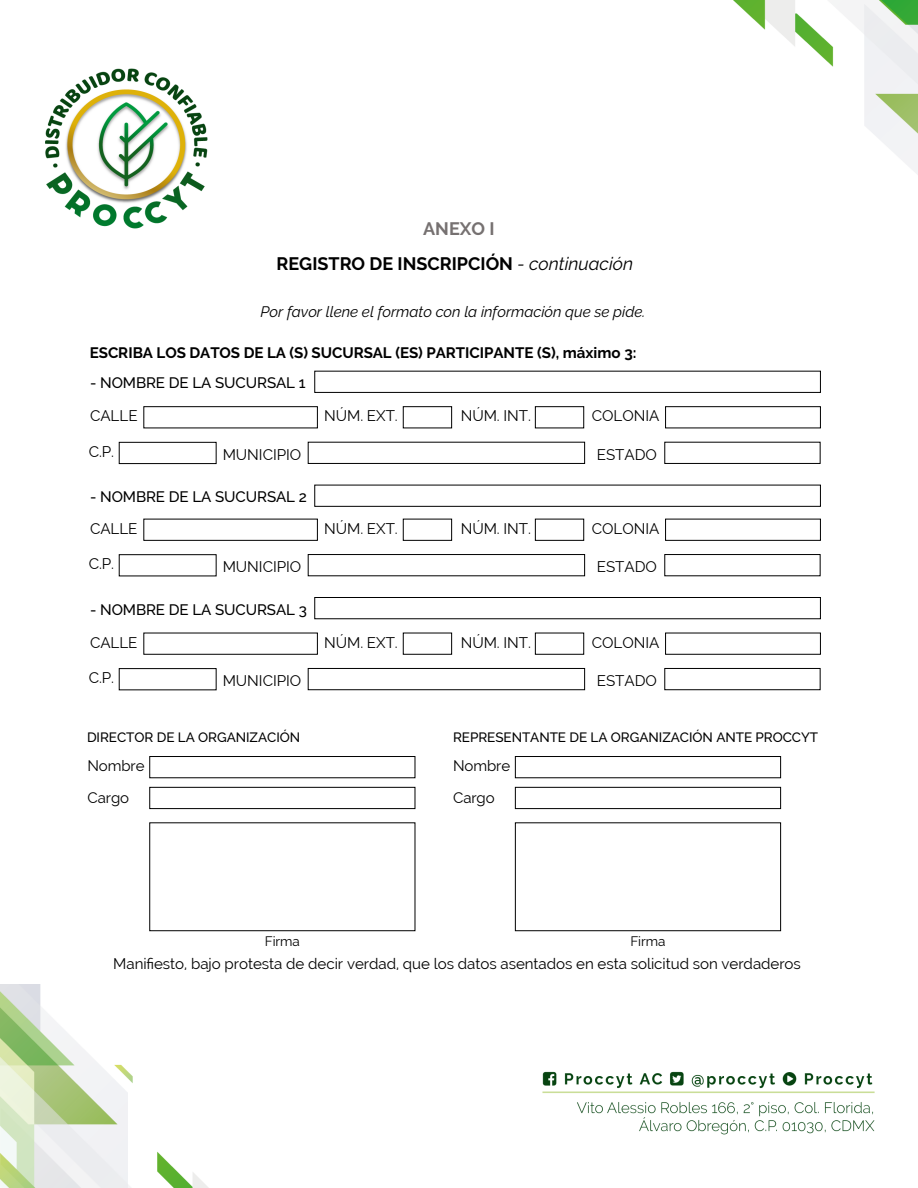
<style>
.page{position:relative;width:918px;height:1188px;background:#fff}
.page>*{position:absolute;margin:0;border:0;box-sizing:border-box;transform-origin:0 0}
.t1{font:700 18px/35px "Raleway";color:#000;text-align:center}
.t2{font:15.15px "Raleway";letter-spacing:-.005em;color:#000}
.t3{font:500 15.15px "Raleway";letter-spacing:-.005em;color:#000}
.t4{font:700 15.15px "Raleway";letter-spacing:-.005em;color:#000}
.t5{font:italic 15.15px "Raleway";letter-spacing:-.005em;color:#000}
.t6{font:15px/32.4px "Raleway";letter-spacing:-.005em;color:#000}
.t7{font:500 13.5px "Raleway";letter-spacing:-.005em;color:#000}
.t8{font:13.5px "Raleway";letter-spacing:-.005em;color:#000}
.s1{color:#767171}
.s2{font-weight:400;font-style:italic}
</style>
<div class="page">
<img style="left:45px;top:0;width:873px;height:229px">
<img style="left:1px;top:984px;width:874px;height:204px">
<div style="left:315px;top:371px;width:506px;height:22px;border:1px solid #000"></div>
<div style="left:144px;top:406px;width:174px;height:22px;border:1px solid #000"></div>
<div style="left:308px;top:442px;width:277px;height:22px;border:1px solid #000"></div>
<div style="left:665px;top:442px;width:155px;height:22px;border:1px solid #000"></div>
<div style="left:403px;top:406px;width:49px;height:22px;border:1px solid #000"></div>
<div style="left:119px;top:442px;width:97px;height:22px;border:1px solid #000"></div>
<div style="left:535px;top:406px;width:49px;height:22px;border:1px solid #000"></div>
<div style="left:665px;top:406px;width:156px;height:22px;border:1px solid #000"></div>
<div style="left:308px;top:554px;width:277px;height:22px;border:1px solid #000"></div>
<div style="left:665px;top:554px;width:155px;height:22px;border:1px solid #000"></div>
<div style="left:119px;top:554px;width:97px;height:22px;border:1px solid #000"></div>
<div style="left:308px;top:668px;width:277px;height:22px;border:1px solid #000"></div>
<div style="left:665px;top:668px;width:155px;height:22px;border:1px solid #000"></div>
<div style="left:119px;top:668px;width:97px;height:22px;border:1px solid #000"></div>
<div style="left:315px;top:485px;width:506px;height:22px;border:1px solid #000"></div>
<div style="left:144px;top:519px;width:174px;height:22px;border:1px solid #000"></div>
<div style="left:403px;top:519px;width:49px;height:22px;border:1px solid #000"></div>
<div style="left:535px;top:519px;width:49px;height:22px;border:1px solid #000"></div>
<div style="left:665px;top:519px;width:156px;height:22px;border:1px solid #000"></div>
<div style="left:315px;top:597px;width:506px;height:22px;border:1px solid #000"></div>
<div style="left:535px;top:633px;width:49px;height:21px;border:1px solid #000"></div>
<div style="left:150px;top:756px;width:265px;height:22px;border:1px solid #000"></div>
<div style="left:150px;top:787px;width:265px;height:22px;border:1px solid #000"></div>
<div style="left:150px;top:823px;width:265px;height:108px;border:1px solid #000"></div>
<div style="left:515px;top:756px;width:266px;height:22px;border:1px solid #000"></div>
<div style="left:515px;top:787px;width:266px;height:22px;border:1px solid #000"></div>
<div style="left:515px;top:823px;width:266px;height:108px;border:1px solid #000"></div>
<p class="t1" style="left:277px;top:212px;width:358px"><span class="s1">ANEXO I<br></span>REGISTRO DE INSCRIPCIÓN <span class="s2">- continuación</span></p>
<p class="t5" style="left:261px;top:303px;width:386px">Por favor llene el formato con la información que se pide.</p>
<p class="t4" style="left:90px;top:344px;width:548px">ESCRIBA LOS DATOS DE LA (S) SUCURSAL (ES) PARTICIPANTE (S), máximo 3:</p>
<p class="t3" style="left:90px;top:374px;width:217px">- NOMBRE DE LA SUCURSAL 1</p>
<p class="t2" style="left:90px;top:407px;width:49px">CALLE</p>
<p class="t2" style="left:324px;top:407px;width:75px">NÚM. EXT.</p>
<p class="t2" style="left:89px;top:443px;width:27px">C.P.</p>
<p class="t2" style="left:461px;top:407px;width:72px">NÚM. INT.</p>
<p class="t2" style="left:592px;top:407px;width:69px">COLONIA</p>
<p class="t2" style="left:223px;top:445px;width:80px">MUNICIPIO</p>
<p class="t2" style="left:597px;top:445px;width:62px">ESTADO</p>
<p class="t3" style="left:90px;top:488px;width:218px">- NOMBRE DE LA SUCURSAL 2</p>
<p class="t2" style="left:90px;top:520px;width:49px">CALLE</p>
<p class="t2" style="left:324px;top:520px;width:75px">NÚM. EXT.</p>
<p class="t2" style="left:461px;top:520px;width:72px">NÚM. INT.</p>
<p class="t2" style="left:592px;top:520px;width:69px">COLONIA</p>
<p class="t2" style="left:89px;top:555px;width:27px">C.P.</p>
<p class="t2" style="left:223px;top:558px;width:80px">MUNICIPIO</p>
<p class="t2" style="left:597px;top:558px;width:62px">ESTADO</p>
<p class="t3" style="left:90px;top:600px;width:218px">- NOMBRE DE LA SUCURSAL 3</p>
<p class="t2" style="left:90px;top:633px;width:49px">CALLE</p>
<p class="t2" style="left:324px;top:633px;width:75px">NÚM. EXT.</p>
<p class="t2" style="left:461px;top:633px;width:72px">NÚM. INT.</p>
<p class="t2" style="left:592px;top:633px;width:69px">COLONIA</p>
<p class="t2" style="left:89px;top:669px;width:27px">C.P.</p>
<p class="t2" style="left:223px;top:672px;width:80px">MUNICIPIO</p>
<p class="t2" style="left:597px;top:672px;width:62px">ESTADO</p>
<p class="t7" style="left:87px;top:729px;width:215px">DIRECTOR DE LA ORGANIZACIÓN</p>
<p class="t7" style="left:453px;top:729px;width:367px">REPRESENTANTE DE LA ORGANIZACIÓN ANTE PROCCYT</p>
<p class="t6" style="left:87px;top:749px;width:59px">Nombre<br>Cargo</p>
<p class="t6" style="left:453px;top:749px;width:59px">Nombre<br>Cargo</p>
<p class="t8" style="left:265px;top:933px;width:37px">Firma</p>
<p class="t8" style="left:630px;top:933px;width:37px">Firma</p>
<p class="t2" style="left:113px;top:955px;width:689px">Manifiesto, bajo protesta de decir verdad, que los datos asentados en esta solicitud son verdaderos</p>
</div>
